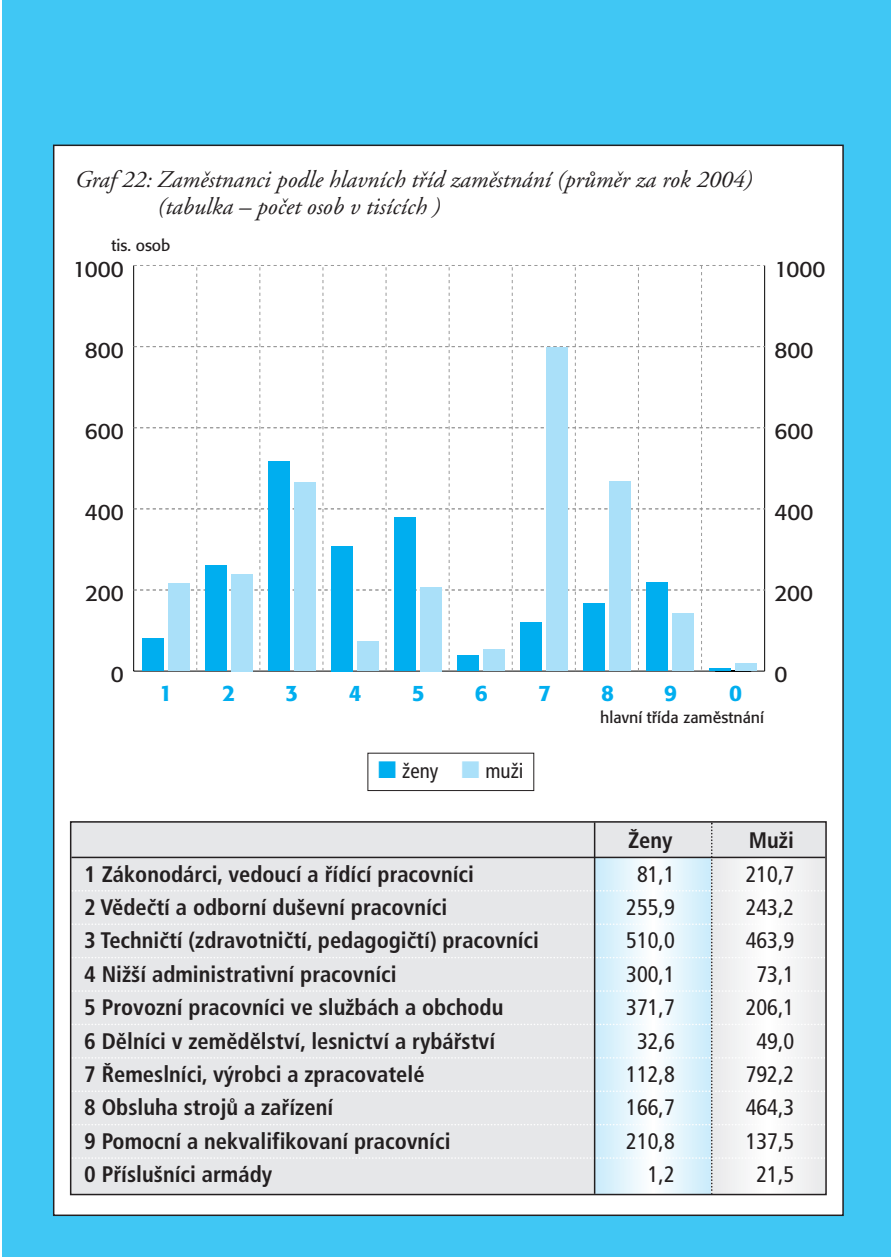
<style>
.page{position:relative;width:891px;height:1257px;background:#fff}
.page>*{position:absolute;margin:0;border:0;box-sizing:border-box;transform-origin:0 0}
.t1{font:italic 24px/27px "Adobe Garamond CE";color:#231f20}
.t2{font:700 condensed 22.5px "Frutiger CE";color:#231f20}
.t3{font:condensed 22.5px "Frutiger CE";color:#231f20}
.t4{font:22.2px "Formata CE";color:#231f20}
.t5{font:500 22.2px "Formata CE";color:#00aeef}
.t6{font:condensed 21px "Frutiger CE";color:#231f20}
.t7{font:15.9px "Formata CE";color:#231f20}
.s1{color:#00aeef}
.s2{color:#aae0f9}
</style>
<div class="page">
<div style="left:2px;top:0;width:889px;height:1257px;background:#40c7f4"></div>
<div style="left:54px;top:145px;width:789px;height:1070px;background:#fff"></div>
<hr style="left:134px;top:671px;width:631px;height:1px;background:#000">
<hr style="left:133px;top:265px;width:1px;height:406px;background:#000">
<div style="left:715px;top:670px;width:36px;height:2px;background:#000;border:1px solid #000"></div>
<svg style="left:134px;top:265px;width:631px;height:406px"></svg>
<div style="left:736px;top:664px;width:21px;height:7px;background:#aae0f9"></div>
<hr style="left:710px;top:669px;width:21px;height:2px;background:#00aeef">
<div style="left:368px;top:753px;width:166px;height:38px;border:1px solid #231f20"></div>
<svg style="left:71px;top:823px;width:754px;height:372px"></svg>
<hr style="left:594px;top:822px;width:1px;height:372px;background:#231f20">
<p class="t1" style="left:157px;top:170px;width:596px;text-indent:-82px">Graf 22: Zamûstnanci podle hlavních tfiíd zamûstnání (prÛmûr za rok 2004) (tabulka – poãet osob v tisících )</p>
<p class="t7" style="left:112px;top:238px;width:60px">tis. osob</p>
<p class="t4" style="left:73px;top:259px;width:52px">1000</p>
<p class="t4" style="left:85px;top:340px;width:40px">800</p>
<p class="t4" style="left:775px;top:259px;width:52px">1000</p>
<p class="t4" style="left:775px;top:340px;width:40px">800</p>
<p class="t4" style="left:85px;top:421px;width:40px">600</p>
<p class="t4" style="left:775px;top:421px;width:40px">600</p>
<p class="t4" style="left:85px;top:502px;width:40px">400</p>
<p class="t4" style="left:775px;top:502px;width:40px">400</p>
<p class="t4" style="left:85px;top:583px;width:40px">200</p>
<p class="t4" style="left:775px;top:583px;width:40px">200</p>
<p class="t4" style="left:111px;top:664px;width:14px">0</p>
<p class="t4" style="left:775px;top:664px;width:14px">0</p>
<p class="t5" style="left:159px;top:684px;width:14px">1</p>
<p class="t5" style="left:222px;top:684px;width:14px">2</p>
<p class="t5" style="left:286px;top:684px;width:14px">3</p>
<p class="t5" style="left:349px;top:684px;width:14px">4</p>
<p class="t5" style="left:412px;top:684px;width:14px">5</p>
<p class="t5" style="left:475px;top:684px;width:14px">6</p>
<p class="t5" style="left:538px;top:684px;width:14px">7</p>
<p class="t5" style="left:601px;top:684px;width:14px">8</p>
<p class="t5" style="left:664px;top:684px;width:14px">9</p>
<p class="t5" style="left:729px;top:684px;width:14px">0</p>
<p class="t7" style="left:600px;top:710px;width:165px">hlavní tfiída zamûstnání</p>
<p class="t6" style="left:378px;top:763px;width:147px"><span class="s1">■</span> ženy <span class="s2">■</span> muži</p>
<p class="t2" style="left:628px;top:832px;width:46px">Ženy</p>
<p class="t2" style="left:749px;top:832px;width:47px">Muži</p>
<p class="t2" style="left:84px;top:866px;width:391px">1 Zákonodárci, vedoucí a řídící pracovníci</p>
<p class="t3" style="left:637px;top:866px;width:39px">81,1</p>
<p class="t3" style="left:746px;top:866px;width:50px">210,7</p>
<p class="t2" style="left:84px;top:899px;width:365px">2 Vědečtí a odborní duševní pracovníci</p>
<p class="t3" style="left:626px;top:899px;width:50px">255,9</p>
<p class="t3" style="left:746px;top:899px;width:50px">243,2</p>
<p class="t2" style="left:84px;top:933px;width:456px">3 Techničtí (zdravotničtí, pedagogičtí) pracovníci</p>
<p class="t3" style="left:626px;top:933px;width:50px">510,0</p>
<p class="t3" style="left:746px;top:933px;width:50px">463,9</p>
<p class="t2" style="left:84px;top:966px;width:314px">4 Nižší administrativní pracovníci</p>
<p class="t3" style="left:626px;top:966px;width:50px">300,1</p>
<p class="t3" style="left:756px;top:966px;width:39px">73,1</p>
<p class="t2" style="left:84px;top:999px;width:421px">5 Provozní pracovníci ve službách a obchodu</p>
<p class="t3" style="left:626px;top:999px;width:50px">371,7</p>
<p class="t3" style="left:746px;top:999px;width:50px">206,1</p>
<p class="t2" style="left:84px;top:1033px;width:413px">6 Dělníci v zemědělství, lesnictví a rybářství</p>
<p class="t3" style="left:637px;top:1033px;width:39px">32,6</p>
<p class="t3" style="left:756px;top:1033px;width:39px">49,0</p>
<p class="t2" style="left:84px;top:1066px;width:342px">7 Řemeslníci, výrobci a zpracovatelé</p>
<p class="t3" style="left:626px;top:1066px;width:50px">112,8</p>
<p class="t3" style="left:746px;top:1066px;width:50px">792,2</p>
<p class="t2" style="left:84px;top:1100px;width:251px">8 Obsluha strojů a zařízení</p>
<p class="t3" style="left:626px;top:1100px;width:50px">166,7</p>
<p class="t3" style="left:746px;top:1100px;width:50px">464,3</p>
<p class="t2" style="left:84px;top:1133px;width:368px">9 Pomocní a nekvalifikovaní pracovníci</p>
<p class="t3" style="left:626px;top:1133px;width:50px">210,8</p>
<p class="t3" style="left:746px;top:1133px;width:50px">137,5</p>
<p class="t2" style="left:84px;top:1166px;width:189px">0 Příslušníci armády</p>
<p class="t3" style="left:648px;top:1166px;width:28px">1,2</p>
<p class="t3" style="left:756px;top:1166px;width:39px">21,5</p>
</div>
